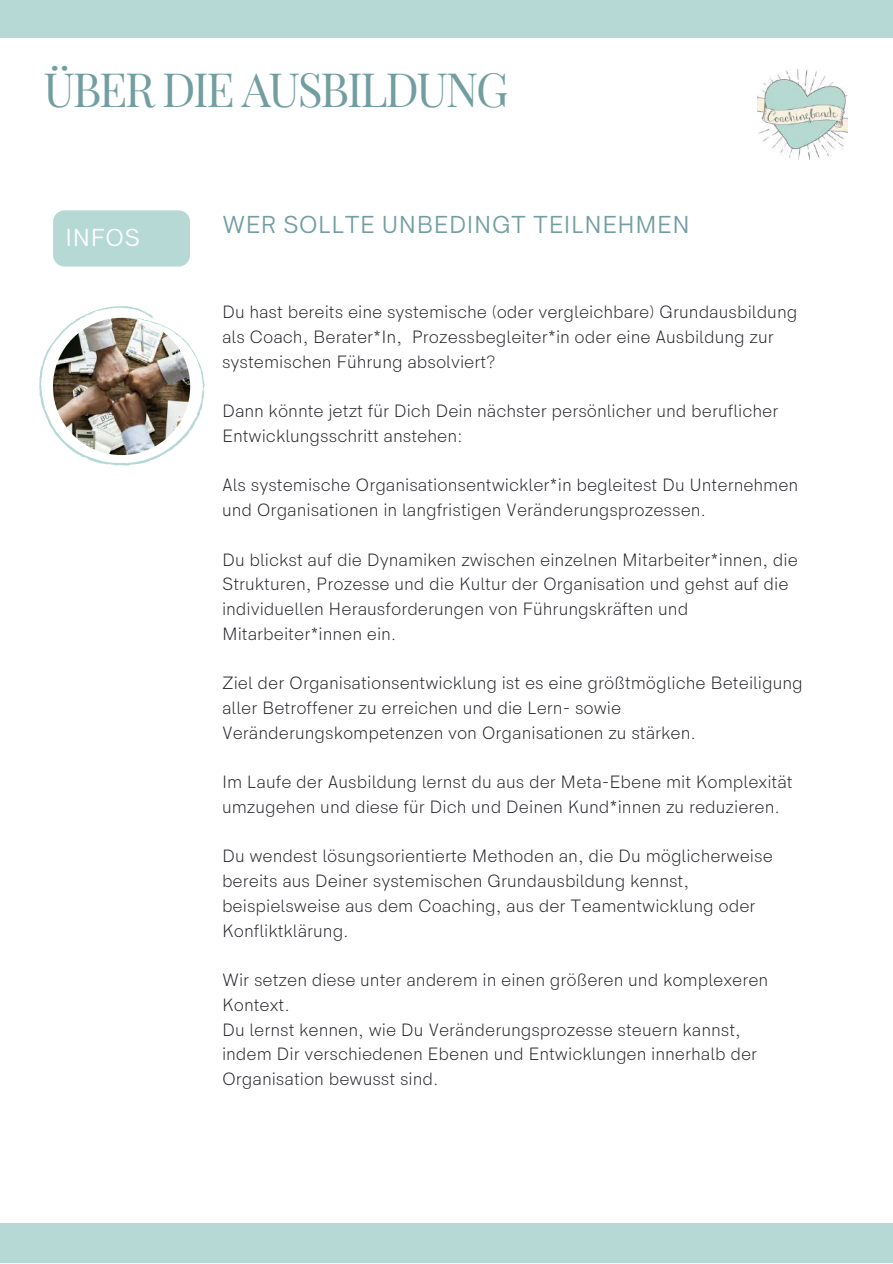
<style>
.page{position:relative;width:893px;height:1264px;background:#fff}
.page>*{position:absolute;margin:0;border:0;box-sizing:border-box;transform-origin:0 0}
.t1{font:46.35px "Playfair Display";letter-spacing:-.05em;color:#729ea1}
.t2{font:24.75px "HK Sentiments";color:#729ea1}
.t3{font:24.75px "HK Sentiments";color:#fff}
.t4{font:300 18px/24.8px "HK Sentiments";color:#212227}
</style>
<div class="page">
<img style="left:757px;top:69px;width:90px;height:90px">
<div style="left:0;top:1223px;width:892px;height:39px;background:#b6d9d5"></div>
<div style="left:0;top:0;width:892px;height:38px;background:#b6d9d5"></div>
<div style="left:53px;top:210px;width:137px;height:56px;background:#b6d9d5"></div>
<img style="left:39px;top:306px;width:166px;height:160px">
<h1 class="t1" style="left:43px;top:56px;width:466px">ÜBER DIE AUSBILDUNG</h1>
<h2 class="t3" style="left:65px;top:224px;width:76px">INFOS</h2>
<h2 class="t2" style="left:222px;top:210px;width:469px">WER SOLLTE UNBEDINGT TEILNEHMEN</h2>
<p class="t4" style="left:222px;top:300px;width:576px">Du hast bereits eine systemische (oder vergleichbare) Grundausbildung als Coach, Berater*In, Prozessbegleiter*in oder eine Ausbildung zur systemischen Führung absolviert?</p>
<p class="t4" style="left:222px;top:399px;width:558px">Dann könnte jetzt für Dich Dein nächster persönlicher und beruflicher<br>Entwicklungsschritt anstehen:</p>
<p class="t4" style="left:222px;top:473px;width:577px">Als systemische Organisationsentwickler*in begleitest Du Unternehmen und Organisationen in langfristigen Veränderungsprozessen.</p>
<p class="t4" style="left:222px;top:547px;width:577px">Du blickst auf die Dynamiken zwischen einzelnen Mitarbeiter*innen, die Strukturen, Prozesse und die Kultur der Organisation und gehst auf die individuellen Herausforderungen von Führungskräften und Mitarbeiter*innen ein.</p>
<p class="t4" style="left:222px;top:671px;width:582px">Ziel der Organisationsentwicklung ist es eine größtmögliche Beteiligung aller Betroffener zu erreichen und die Lern- sowie<br>Veränderungskompetenzen von Organisationen zu stärken.</p>
<p class="t4" style="left:222px;top:770px;width:572px">Im Laufe der Ausbildung lernst du aus der Meta-Ebene mit Komplexität umzugehen und diese für Dich und Deinen Kund*innen zu reduzieren.</p>
<p class="t4" style="left:222px;top:844px;width:552px">Du wendest lösungsorientierte Methoden an, die Du möglicherweise bereits aus Deiner systemischen Grundausbildung kennst, beispielsweise aus dem Coaching, aus der Teamentwicklung oder Konfliktklärung.</p>
<p class="t4" style="left:222px;top:968px;width:547px">Wir setzen diese unter anderem in einen größeren und komplexeren Kontext.<br>Du lernst kennen, wie Du Veränderungsprozesse steuern kannst, indem Dir verschiedenen Ebenen und Entwicklungen innerhalb der Organisation bewusst sind.</p>
</div>
